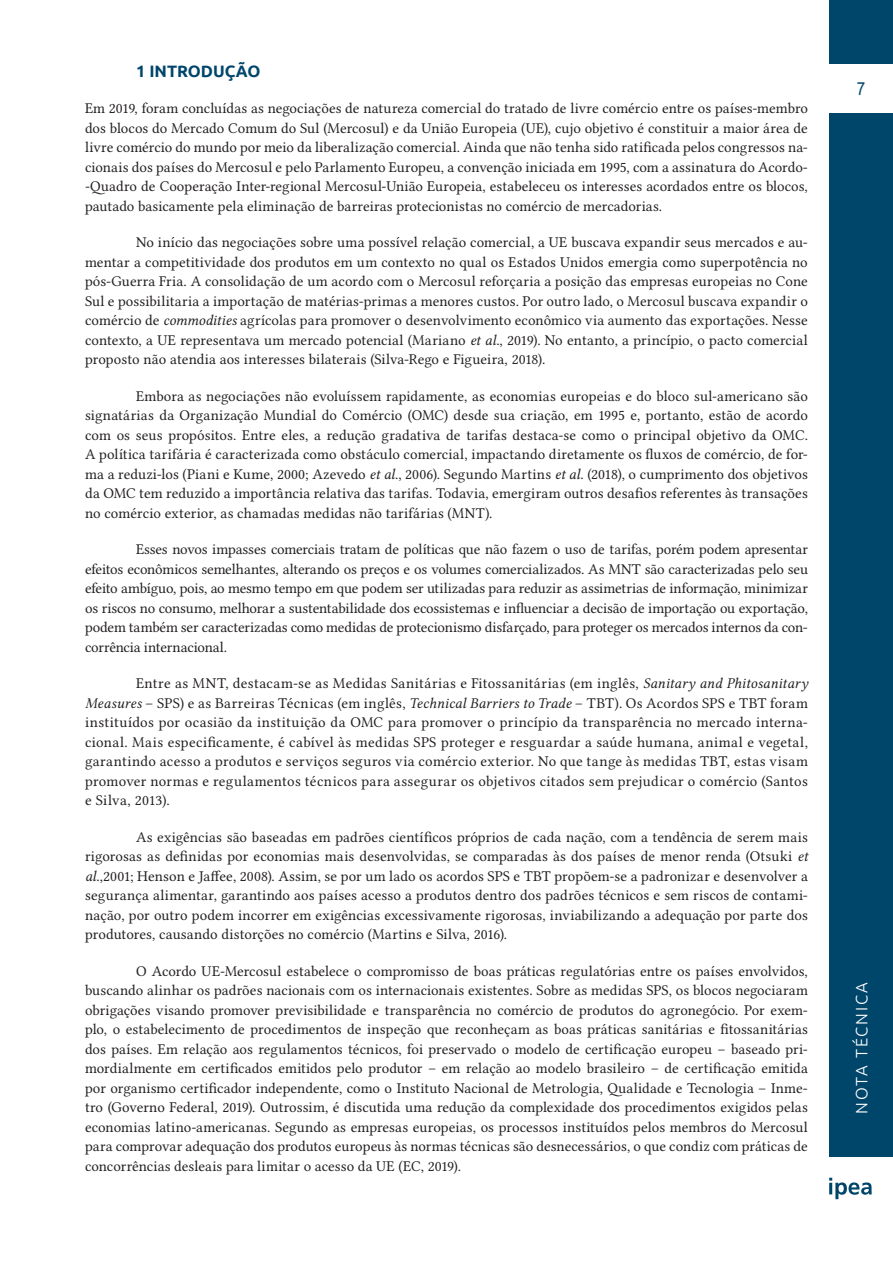
<style>
.page{position:relative;width:893px;height:1263px;background:#fff}
.page>*{position:absolute;margin:0;border:0;box-sizing:border-box;transform-origin:0 0}
.t1{font:18px "Arial";color:#00466b;scale:.85 1}
.t2{font:300 16.5px "Ubuntu";letter-spacing:.11em;color:#fff}
.titulo_1{font:700 16.5px "Ubuntu";color:#00466b}
.texto_com_recuo{font:15px/19.5px "Lin Libertine O";letter-spacing:.005em;color:#231f20;text-align:justify}
.texto_sem_recuo{font:15px/19.5px "Lin Libertine O";color:#231f20;text-align:justify}
.s1{font-family:"Lin Libertine OI"}
</style>
<div class="page">
<div style="left:829px;top:113px;width:64px;height:1043px;background:#00466b"></div>
<div style="left:829px;top:0;width:64px;height:64px;background:#00466b"></div>
<svg style="left:829px;top:1178px;width:43px;height:21px"></svg>
<p class="titulo_1" style="left:136px;top:61px;width:126px">1 INTRODUÇÃO</p>
<p class="texto_sem_recuo" style="left:85px;top:98px;width:724px">Em 2019, foram concluídas as negociações de natureza comercial do tratado de livre comércio entre os países-membro dos blocos do Mercado Comum do Sul (Mercosul) e da União Europeia (UE), cujo objetivo é constituir a maior área de livre comércio do mundo por meio da liberalização comercial. Ainda que não tenha sido ratificada pelos congressos na&shy;cionais dos países do Mercosul e pelo Parlamento Europeu, a convenção iniciada em 1995, com a assinatura do Acordo--Quadro de Cooperação Inter-regional Mercosul-União Europeia, estabeleceu os interesses acordados entre os blocos, pautado basicamente pela eliminação de barreiras protecionistas no comércio de mercadorias.</p>
<p class="texto_com_recuo" style="left:85px;top:232px;width:724px;text-indent:51px">No início das negociações sobre uma possível relação comercial, a UE buscava expandir seus mercados e au&shy;mentar a competitividade dos produtos em um contexto no qual os Estados Unidos emergia como superpotência no pós-Guerra Fria. A consolidação de um acordo com o Mercosul reforçaria a posição das empresas europeias no Cone Sul e possibilitaria a importação de matérias-primas a menores custos. Por outro lado, o Mercosul buscava expandir o comércio de <span class="s1">commodities</span> agrícolas para promover o desenvolvimento econômico via aumento das exportações. Nesse contexto, a UE representava um mercado potencial (Mariano <span class="s1">et al</span>., 2019). No entanto, a princípio, o pacto comercial proposto não atendia aos interesses bilaterais (Silva-Rego e Figueira, 2018).</p>
<p class="texto_com_recuo" style="left:85px;top:386px;width:724px;text-indent:51px">Embora as negociações não evoluíssem rapidamente, as economias europeias e do bloco sul-americano são signatárias da Organização Mundial do Comércio (OMC) desde sua criação, em 1995 e, portanto, estão de acordo com os seus propósitos. Entre eles, a redução gradativa de tarifas destaca-se como o principal objetivo da OMC.<br>A política tarifária é caracterizada como obstáculo comercial, impactando diretamente os fluxos de comércio, de for&shy;ma a reduzi-los (Piani e Kume, 2000; Azevedo <span class="s1">et al</span>., 2006). Segundo Martins <span class="s1">et al</span>. (2018), o cumprimento dos objetivos da OMC tem reduzido a importância relativa das tarifas. Todavia, emergiram outros desafios referentes às transações no comércio exterior, as chamadas medidas não tarifárias (MNT).</p>
<p class="texto_com_recuo" style="left:85px;top:539px;width:724px;text-indent:51px">Esses novos impasses comerciais tratam de políticas que não fazem o uso de tarifas, porém podem apresentar efeitos econômicos semelhantes, alterando os preços e os volumes comercializados. As MNT são caracterizadas pelo seu efeito ambíguo, pois, ao mesmo tempo em que podem ser utilizadas para reduzir as assimetrias de informação, minimizar os riscos no consumo, melhorar a sustentabilidade dos ecossistemas e influenciar a decisão de importação ou exportação, podem também ser caracterizadas como medidas de protecionismo disfarçado, para proteger os mercados internos da con&shy;corrência internacional.</p>
<p class="texto_com_recuo" style="left:85px;top:674px;width:724px;text-indent:51px">Entre as MNT, destacam-se as Medidas Sanitárias e Fitossanitárias (em inglês, <span class="s1">Sanitary and Phitosanitary Measures</span> – SPS) e as Barreiras Técnicas (em inglês, <span class="s1">Technical Barriers to Trade</span> – TBT). Os Acordos SPS e TBT foram instituídos por ocasião da instituição da OMC para promover o princípio da transparência no mercado interna&shy;cional. Mais especificamente, é cabível às medidas SPS proteger e resguardar a saúde humana, animal e vegetal, garantindo acesso a produtos e serviços seguros via comércio exterior. No que tange às medidas TBT, estas visam promover normas e regulamentos técnicos para assegurar os objetivos citados sem prejudicar o comércio (Santos e Silva, 2013).</p>
<p class="texto_com_recuo" style="left:85px;top:827px;width:724px;text-indent:51px">As exigências são baseadas em padrões científicos próprios de cada nação, com a tendência de serem mais rigorosas as definidas por economias mais desenvolvidas, se comparadas às dos países de menor renda (Otsuki <span class="s1">et al</span>.,2001; Henson e Jaffee, 2008). Assim, se por um lado os acordos SPS e TBT propõem-se a padronizar e desenvolver a segurança alimentar, garantindo aos países acesso a produtos dentro dos padrões técnicos e sem riscos de contami&shy;nação, por outro podem incorrer em exigências excessivamente rigorosas, inviabilizando a adequação por parte dos produtores, causando distorções no comércio (Martins e Silva, 2016).</p>
<p class="texto_com_recuo" style="left:85px;top:961px;width:724px;text-indent:51px">O Acordo UE-Mercosul estabelece o compromisso de boas práticas regulatórias entre os países envolvidos, buscando alinhar os padrões nacionais com os internacionais existentes. Sobre as medidas SPS, os blocos negociaram obrigações visando promover previsibilidade e transparência no comércio de produtos do agronegócio. Por exem&shy;plo, o estabelecimento de procedimentos de inspeção que reconheçam as boas práticas sanitárias e fitossanitárias dos países. Em relação aos regulamentos técnicos, foi preservado o modelo de certificação europeu – baseado pri&shy;mordialmente em certificados emitidos pelo produtor – em relação ao modelo brasileiro – de certificação emitida por organismo certificador independente, como o Instituto Nacional de Metrologia, Qualidade e Tecnologia – Inme&shy;tro (Governo Federal, 2019). Outrossim, é discutida uma redução da complexidade dos procedimentos exigidos pelas economias latino-americanas. Segundo as empresas europeias, os processos instituídos pelos membros do Mercosul para comprovar adequação dos produtos europeus às normas técnicas são desnecessários, o que condiz com práticas de concorrências desleais para limitar o acesso da UE (EC, 2019).</p>
<p class="t1" style="left:857px;top:76px;width:12px">7</p>
<p class="t2" style="left:852px;top:1114px;width:133px;rotate:-90deg">NOTA TÉCNICA</p>
</div>
